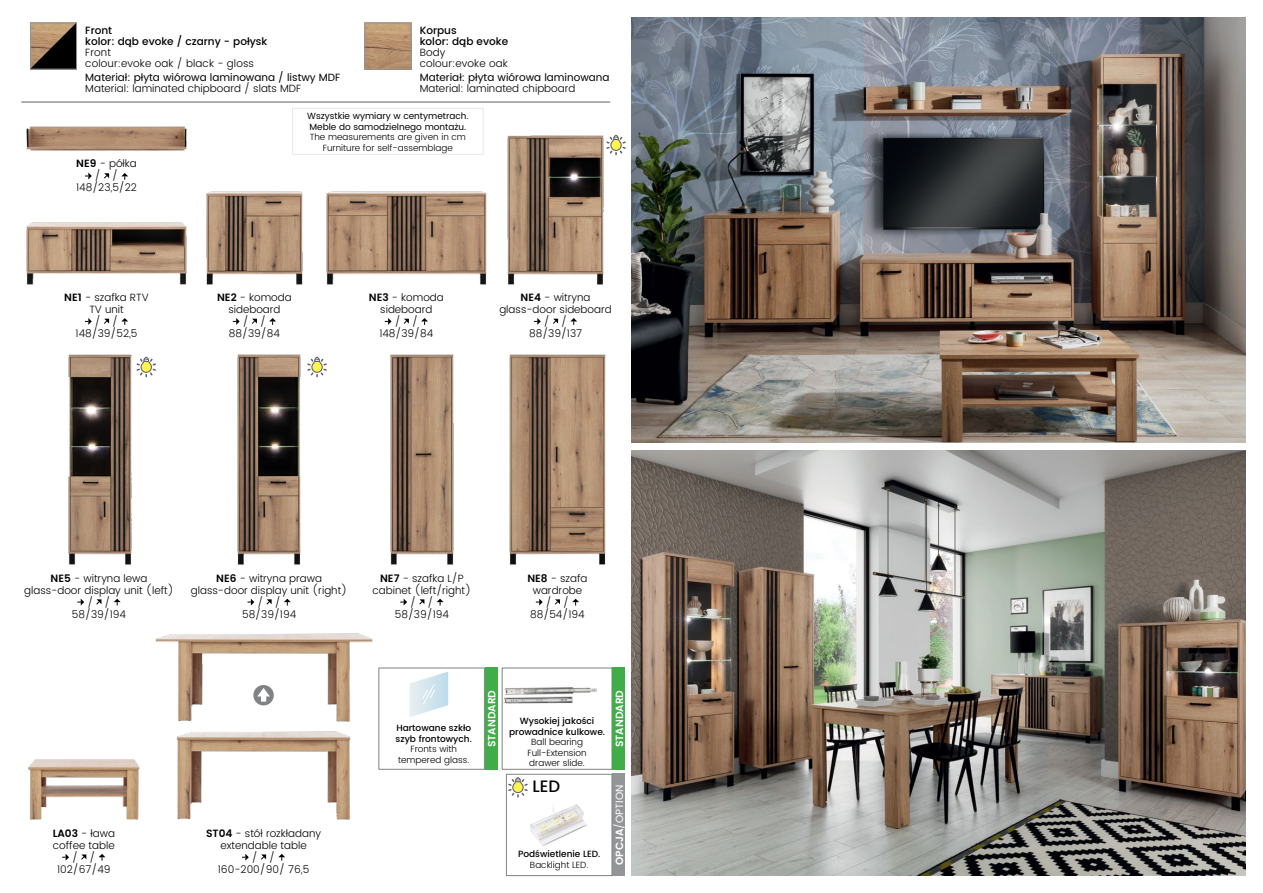
<style>
.page{position:relative;width:1263px;height:893px;background:#fff}
.page>*{position:absolute;margin:0;border:0;box-sizing:border-box;transform-origin:0 0}
.t1{font:500 16.5px "Poppins";color:#000}
.t2{font:300 10.5px/12px "Poppins";color:#000;text-align:center}
.t3{font:10.5px "Poppins";color:#000}
.t4{font:500 10.5px/11.2px "Poppins";color:#000}
.t5{font:600 10.5px "Poppins";color:#fff}
.t6{font:10.5px "Poppins";color:#fff}
.t7{font:300 9px/10.5px "Poppins";color:#000;text-align:center}
.t8{font:500 9px/10.5px "Poppins";color:#000;text-align:center}
.t9{font:9px/10.5px "Poppins";color:#000}
.s1{font-weight:600}
</style>
<div class="page">
<img style="left:631px;top:17px;width:615px;height:425px">
<img style="left:631px;top:451px;width:615px;height:425px">
<svg style="left:85px;top:318px;width:7px;height:7px"></svg>
<svg style="left:104px;top:319px;width:5px;height:5px"></svg>
<svg style="left:121px;top:318px;width:7px;height:7px"></svg>
<svg style="left:85px;top:173px;width:7px;height:6px"></svg>
<svg style="left:104px;top:173px;width:5px;height:6px"></svg>
<svg style="left:121px;top:173px;width:7px;height:7px"></svg>
<svg style="left:233px;top:318px;width:7px;height:7px"></svg>
<svg style="left:251px;top:319px;width:6px;height:5px"></svg>
<svg style="left:269px;top:318px;width:7px;height:7px"></svg>
<svg style="left:385px;top:318px;width:7px;height:7px"></svg>
<svg style="left:403px;top:319px;width:6px;height:5px"></svg>
<svg style="left:421px;top:318px;width:7px;height:7px"></svg>
<svg style="left:534px;top:318px;width:7px;height:7px"></svg>
<svg style="left:553px;top:319px;width:5px;height:5px"></svg>
<svg style="left:570px;top:318px;width:7px;height:7px"></svg>
<svg style="left:247px;top:599px;width:7px;height:6px"></svg>
<svg style="left:266px;top:599px;width:6px;height:6px"></svg>
<svg style="left:284px;top:599px;width:7px;height:6px"></svg>
<svg style="left:77px;top:599px;width:7px;height:6px"></svg>
<svg style="left:96px;top:599px;width:5px;height:6px"></svg>
<svg style="left:114px;top:599px;width:7px;height:6px"></svg>
<svg style="left:400px;top:599px;width:7px;height:6px"></svg>
<svg style="left:419px;top:599px;width:5px;height:6px"></svg>
<svg style="left:437px;top:599px;width:6px;height:6px"></svg>
<svg style="left:536px;top:599px;width:7px;height:6px"></svg>
<svg style="left:554px;top:599px;width:6px;height:6px"></svg>
<svg style="left:572px;top:599px;width:7px;height:6px"></svg>
<svg style="left:62px;top:854px;width:7px;height:7px"></svg>
<svg style="left:81px;top:854px;width:5px;height:6px"></svg>
<svg style="left:99px;top:854px;width:6px;height:7px"></svg>
<svg style="left:242px;top:854px;width:7px;height:7px"></svg>
<svg style="left:261px;top:854px;width:5px;height:6px"></svg>
<svg style="left:278px;top:854px;width:7px;height:7px"></svg>
<img style="left:28px;top:759px;width:112px;height:61px">
<img style="left:176px;top:731px;width:175px;height:89px">
<img style="left:155px;top:633px;width:218px;height:89px">
<div style="left:253px;top:685px;width:21px;height:20px;background:#808285;border-radius:50%"></div>
<svg style="left:257px;top:688px;width:13px;height:14px"></svg>
<img style="left:26px;top:222px;width:161px;height:63px">
<img style="left:26px;top:126px;width:161px;height:25px">
<img style="left:206px;top:191px;width:97px;height:94px">
<img style="left:326px;top:191px;width:161px;height:94px">
<img style="left:507px;top:135px;width:97px;height:150px">
<img style="left:237px;top:354px;width:64px;height:211px">
<img style="left:68px;top:354px;width:64px;height:211px">
<img style="left:390px;top:354px;width:64px;height:211px">
<img style="left:509px;top:354px;width:97px;height:211px">
<img style="left:366px;top:25px;width:43px;height:42px">
<div style="left:364px;top:23px;width:47px;height:46px;border:1px solid #939598"></div>
<svg style="left:30px;top:22px;width:47px;height:48px;background:#625140"></svg>
<div style="left:292px;top:108px;width:191px;height:47px;border:1px solid #e6e7e8"></div>
<div style="left:502px;top:668px;width:110px;height:102px;background:#fff;border:1px solid #808285"></div>
<img style="left:503px;top:685px;width:94px;height:18px">
<div style="left:612px;top:668px;width:13px;height:102px;background:#41ad49"></div>
<div style="left:378px;top:668px;width:107px;height:102px;background:#fff;border:1px solid #808285"></div>
<svg style="left:409px;top:671px;width:39px;height:46px"></svg>
<div style="left:485px;top:668px;width:12px;height:102px;background:#41ad49"></div>
<div style="left:612px;top:774px;width:13px;height:102px;background:#939598"></div>
<img style="left:518px;top:797px;width:69px;height:49px">
<div style="left:506px;top:774px;width:106px;height:102px;border:1px solid #808285"></div>
<svg style="left:508px;top:777px;width:20px;height:20px"></svg>
<svg style="left:307px;top:357px;width:20px;height:20px"></svg>
<svg style="left:136px;top:357px;width:20px;height:20px"></svg>
<svg style="left:606px;top:135px;width:20px;height:20px"></svg>
<hr style="left:21px;top:101px;width:589px;height:2px;background:#939598">
<p class="t4" style="left:85px;top:25px;width:184px">Front<br>kolor: dąb evoke / czarny - połysk</p>
<p class="t2" style="left:85px;top:47px;width:170px;line-height:11.2px;text-align:left">Front<br>colour:evoke oak / black - gloss</p>
<p class="t3" style="left:85px;top:70px;width:256px">Materiał: płyta wiórowa laminowana / listwy MDF</p>
<p class="t2" style="left:85px;top:83px;width:217px">Material: laminated chipboard / slats MDF</p>
<p class="t4" style="left:420px;top:25px;width:90px">Korpus<br>kolor: dąb evoke</p>
<p class="t2" style="left:420px;top:47px;width:90px;line-height:11.2px;text-align:left">Body colour:evoke oak</p>
<p class="t3" style="left:420px;top:70px;width:191px">Materiał: płyta wiórowa laminowana</p>
<p class="t2" style="left:420px;top:83px;width:157px">Material: laminated chipboard</p>
<p class="t2" style="left:76px;top:158px;width:62px"><span class="s1">NE9</span> - półka / /<br>148/23,5/22</p>
<p class="t2" style="left:64px;top:292px;width:86px"><span class="s1">NE1</span> - szafka RTV<br>TV unit<br>/ /<br>148/39/52,5</p>
<p class="t9" style="left:307px;top:111px;width:163px">Wszystkie wymiary w centymetrach.<br>Meble do samodzielnego montażu.</p>
<p class="t7" style="left:310px;top:132px;width:158px">The measurements are given in cm<br>Furniture for self-assemblage</p>
<p class="t2" style="left:217px;top:292px;width:76px"><span class="s1">NE2</span> - komoda sideboard<br>/ /<br>88/39/84</p>
<p class="t2" style="left:369px;top:292px;width:76px"><span class="s1">NE3</span> - komoda sideboard<br>/ /<br>148/39/84</p>
<p class="t2" style="left:499px;top:292px;width:114px"><span class="s1">NE4</span> - witryna glass-door sideboard / /<br>88/39/137</p>
<p class="t2" style="left:24px;top:572px;width:151px"><span class="s1">NE5</span> - witryna lewa glass-door display unit (left) / /<br>58/39/194</p>
<p class="t2" style="left:373px;top:572px;width:100px"><span class="s1">NE7</span> - szafka L/P cabinet (left/right) / /<br>58/39/194</p>
<p class="t2" style="left:527px;top:572px;width:62px"><span class="s1">NE8</span> - szafa wardrobe<br>/ /<br>88/54/194</p>
<p class="t2" style="left:191px;top:572px;width:158px"><span class="s1">NE6</span> - witryna prawa glass-door display unit (right) / /<br>58/39/194</p>
<p class="t2" style="left:53px;top:827px;width:64px"><span class="s1">LA03</span> - ława coffee table / /<br>102/67/49</p>
<p class="t2" style="left:206px;top:827px;width:116px"><span class="s1">ST04</span> - stół rozkładany extendable table<br>/ /<br>160-200/90/ 76,5</p>
<p class="t8" style="left:396px;top:723px;width:78px;text-align:left">Hartowane szkło szyb frontowych.</p>
<p class="t7" style="left:398px;top:744px;width:73px">Fronts with tempered glass.</p>
<p class="t5" style="left:484px;top:747px;width:59px;rotate:-90deg">STANDARD</p>
<p class="t8" style="left:509px;top:716px;width:97px">Wysokiej jakości prowadnice kulkowe.</p>
<p class="t7" style="left:527px;top:737px;width:61px">Ball bearing<br>Full-Extension drawer slide.</p>
<h1 class="t1" style="left:533px;top:774px;width:29px">LED</h1>
<p class="t8" style="left:518px;top:849px;width:84px">Podświetlenie LED.</p>
<p class="t7" style="left:530px;top:860px;width:60px">Backlight LED.</p>
<p class="t5" style="left:611px;top:747px;width:59px;rotate:-90deg">STANDARD</p>
<p class="t6" style="left:612px;top:865px;width:81px;rotate:-90deg"><span class="s1">OPCJA</span>/OPTION</p>
</div>
